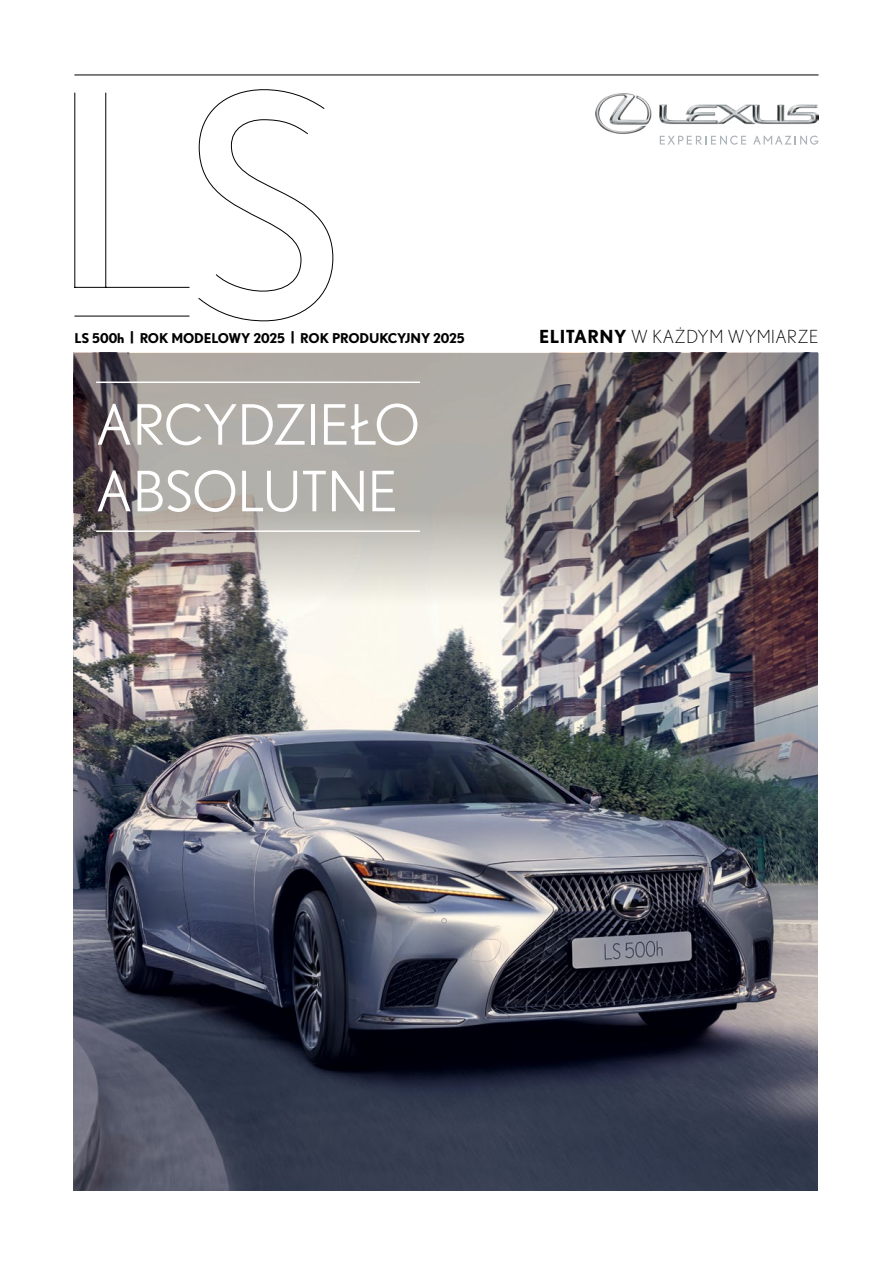
<style>
.page{position:relative;width:893px;height:1263px;background:#fff}
.page>*{position:absolute;margin:0;border:0;box-sizing:border-box;transform-origin:0 0}
.t1{font:55.5px/66.6px "Nobel WGL";color:#fff}
.t2{font:300 18px "Nobel Pl";letter-spacing:.025em;color:#000}
.t3{font:700 13.5px "Nobel WGL";letter-spacing:-.01em;color:#000}
.s1{font-family:"Nobel WGL";font-weight:700}
</style>
<div class="page">
<svg style="left:660px;top:136px;width:86px;height:9px"></svg>
<svg style="left:753px;top:136px;width:65px;height:9px"></svg>
<img style="left:595px;top:94px;width:224px;height:40px">
<hr style="left:74px;top:75px;width:745px;height:1px;background:#000">
<svg style="left:74px;top:89px;width:260px;height:233px"></svg>
<img style="left:74px;top:624px;width:744px;height:566px">
<svg style="left:74px;top:353px;width:745px;height:271px;background:#97908f"></svg>
<hr style="left:96px;top:381px;width:324px;height:2px;background:#fff">
<hr style="left:96px;top:530px;width:324px;height:2px;background:#fff">
<p class="t3" style="left:74px;top:327px;width:392px">LS 500h | ROK MODELOWY 2025 | ROK PRODUKCYJNY 2025</p>
<h2 class="t2" style="left:539px;top:326px;width:281px"><span class="s1">ELITARNY</span> W KAŻDYM WYMIARZE</h2>
<h1 class="t1" style="left:96px;top:390px;width:325px">ARCYDZIEŁO<br>ABSOLUTNE</h1>
</div>
